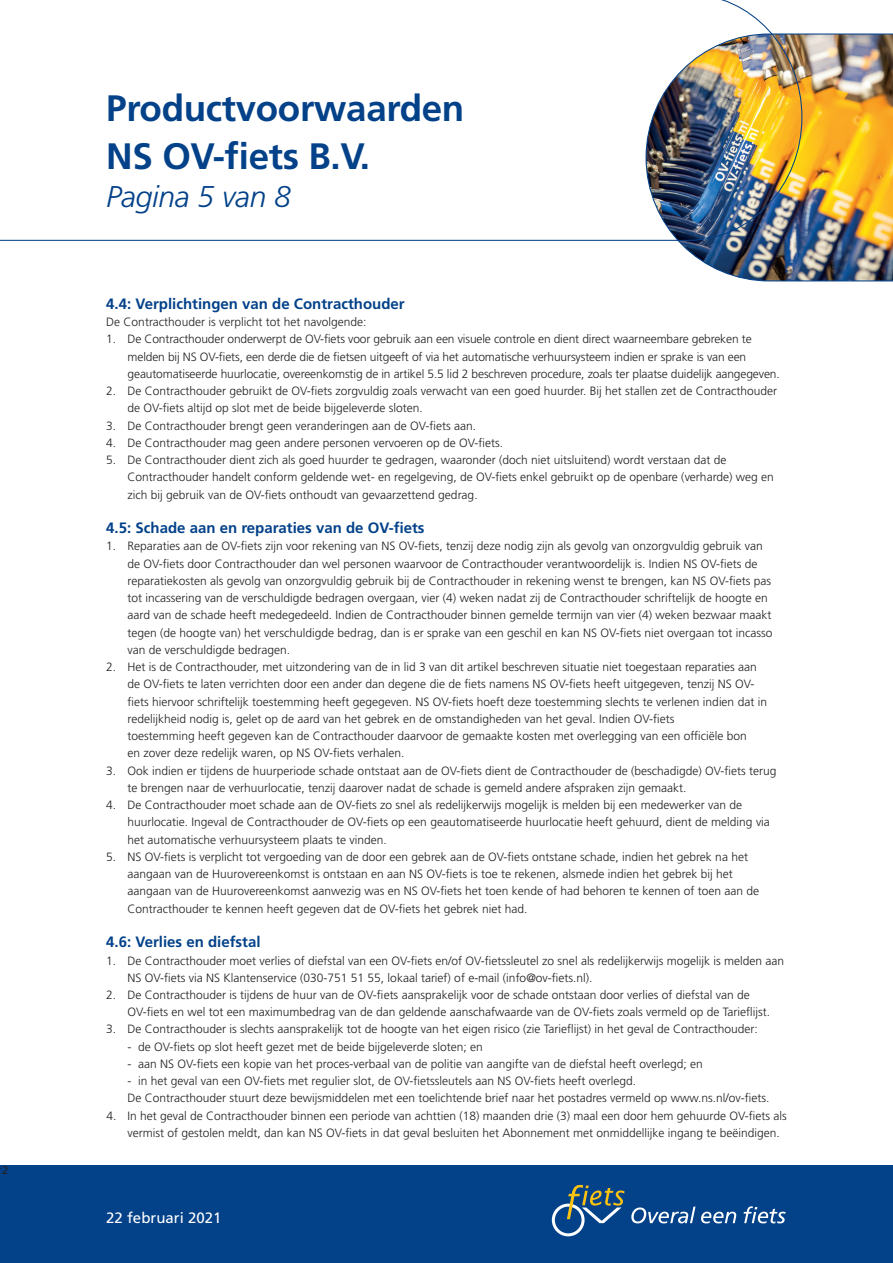
<style>
.page{position:relative;width:893px;height:1263px;background:#fff}
.page>*{position:absolute;margin:0;border:0;box-sizing:border-box;transform-origin:0 0}
.t1{font:700 36.75px/47.5px "Frutiger LT Std";letter-spacing:-.01em;color:#034189}
.t2{font:italic 300 30px "Frutiger LT Std";letter-spacing:-.01em;color:#034189}
.t3{font:700 15px "Frutiger LT Std";color:#034189}
.t4{font:15px "Frutiger LT Std";color:#fff}
.t5{font:300 12px/17.2px "Frutiger LT Std";color:#231f20}
.t6{font:11.25px "Frutiger LT Std";color:#231f20}
</style>
<div class="page">
<div style="left:0;top:1165px;width:893px;height:98px;background:#034189"></div>
<svg style="left:552px;top:1185px;width:72px;height:51px"></svg>
<svg style="left:631px;top:1206px;width:64px;height:17px"></svg>
<svg style="left:701px;top:1211px;width:35px;height:12px"></svg>
<svg style="left:744px;top:1206px;width:42px;height:17px"></svg>
<img style="left:678px;top:33px;width:215px;height:249px">
<svg style="left:0;top:0;width:803px;height:241px"></svg>
<p class="t6" style="left:2px;top:1163px;width:8px">2</p>
<h1 class="t1" style="left:106px;top:85px;width:359px">Productvoorwaarden<br>NS OV-fiets B.V.</h1>
<h2 class="t2" style="left:106px;top:180px;width:186px">Pagina 5 van 8</h2>
<p class="t3" style="left:106px;top:295px;width:300px">4.4: Verplichtingen van de Contracthouder</p>
<p class="t5" style="left:106px;top:314px;width:262px">De Contracthouder is verplicht tot het navolgende:</p>
<p class="t5" style="left:128px;top:331px;width:654px;text-indent:-21px">1. De Contracthouder onderwerpt de OV-fiets voor gebruik aan een visuele controle en dient direct waarneembare gebreken te melden bij NS OV-fiets, een derde die de fietsen uitgeeft of via het automatische verhuursysteem indien er sprake is van een geautomatiseerde huurlocatie, overeenkomstig de in artikel 5.5 lid 2 beschreven procedure, zoals ter plaatse duidelijk aangegeven.</p>
<p class="t5" style="left:128px;top:383px;width:651px;text-indent:-21px">2. De Contracthouder gebruikt de OV-fiets zorgvuldig zoals verwacht van een goed huurder. Bij het stallen zet de Contracthouder de OV-fiets altijd op slot met de beide bijgeleverde sloten.</p>
<p class="t5" style="left:106px;top:417px;width:371px">3. De Contracthouder brengt geen veranderingen aan de OV-fiets aan.</p>
<p class="t5" style="left:106px;top:434px;width:398px">4. De Contracthouder mag geen andere personen vervoeren op de OV-fiets.</p>
<p class="t5" style="left:128px;top:451px;width:648px;text-indent:-21px">5. De Contracthouder dient zich als goed huurder te gedragen, waaronder (doch niet uitsluitend) wordt verstaan dat de<br>Contracthouder handelt conform geldende wet- en regelgeving, de OV-fiets enkel gebruikt op de openbare (verharde) weg en zich bij gebruik van de OV-fiets onthoudt van gevaarzettend gedrag.</p>
<p class="t3" style="left:106px;top:519px;width:320px">4.5: Schade aan en reparaties van de OV-fiets</p>
<p class="t5" style="left:128px;top:538px;width:646px;text-indent:-21px">1. Reparaties aan de OV-fiets zijn voor rekening van NS OV-fiets, tenzij deze nodig zijn als gevolg van onzorgvuldig gebruik van de OV-fiets door Contracthouder dan wel personen waarvoor de Contracthouder verantwoordelijk is. Indien NS OV-fiets de reparatiekosten als gevolg van onzorgvuldig gebruik bij de Contracthouder in rekening wenst te brengen, kan NS OV-fiets pas tot incassering van de verschuldigde bedragen overgaan, vier (4) weken nadat zij de Contracthouder schriftelijk de hoogte en aard van de schade heeft medegedeeld. Indien de Contracthouder binnen gemelde termijn van vier (4) weken bezwaar maakt tegen (de hoogte van) het verschuldigde bedrag, dan is er sprake van een geschil en kan NS OV-fiets niet overgaan tot incasso van de verschuldigde bedragen.</p>
<p class="t5" style="left:128px;top:659px;width:641px;text-indent:-21px">2. Het is de Contracthouder, met uitzondering van de in lid 3 van dit artikel beschreven situatie niet toegestaan reparaties aan de OV-fiets te laten verrichten door een ander dan degene die de fiets namens NS OV-fiets heeft uitgegeven, tenzij NS OV&shy;fiets hiervoor schriftelijk toestemming heeft gegegeven. NS OV-fiets hoeft deze toestemming slechts te verlenen indien dat in redelijkheid nodig is, gelet op de aard van het gebrek en de omstandigheden van het geval. Indien OV-fiets<br>toestemming heeft gegeven kan de Contracthouder daarvoor de gemaakte kosten met overlegging van een officiële bon<br>en zover deze redelijk waren, op NS OV-fiets verhalen.</p>
<p class="t5" style="left:128px;top:762px;width:650px;text-indent:-21px">3. Ook indien er tijdens de huurperiode schade ontstaat aan de OV-fiets dient de Contracthouder de (beschadigde) OV-fiets terug te brengen naar de verhuurlocatie, tenzij daarover nadat de schade is gemeld andere afspraken zijn gemaakt.</p>
<p class="t5" style="left:128px;top:796px;width:644px;text-indent:-21px">4. De Contracthouder moet schade aan de OV-fiets zo snel als redelijkerwijs mogelijk is melden bij een medewerker van de huurlocatie. Ingeval de Contracthouder de OV-fiets op een geautomatiseerde huurlocatie heeft gehuurd, dient de melding via het automatische verhuursysteem plaats te vinden.</p>
<p class="t5" style="left:128px;top:848px;width:633px;text-indent:-21px">5. NS OV-fiets is verplicht tot vergoeding van de door een gebrek aan de OV-fiets ontstane schade, indien het gebrek na het aangaan van de Huurovereenkomst is ontstaan en aan NS OV-fiets is toe te rekenen, alsmede indien het gebrek bij het aangaan van de Huurovereenkomst aanwezig was en NS OV-fiets het toen kende of had behoren te kennen of toen aan de Contracthouder te kennen heeft gegeven dat de OV-fiets het gebrek niet had.</p>
<p class="t3" style="left:106px;top:933px;width:156px">4.6: Verlies en diefstal</p>
<p class="t5" style="left:128px;top:952px;width:658px;text-indent:-21px">1. De Contracthouder moet verlies of diefstal van een OV-fiets en/of OV-fietssleutel zo snel als redelijkerwijs mogelijk is melden aan<br>NS OV-fiets via NS Klantenservice (030-751 51 55, lokaal tarief) of e-mail (info@ov-fiets.nl).</p>
<p class="t5" style="left:128px;top:986px;width:644px;text-indent:-21px">2. De Contracthouder is tijdens de huur van de OV-fiets aansprakelijk voor de schade ontstaan door verlies of diefstal van de<br>OV-fiets en wel tot een maximumbedrag van de dan geldende aanschafwaarde van de OV-fiets zoals vermeld op de Tarieflijst.</p>
<p class="t5" style="left:106px;top:1021px;width:653px">3. De Contracthouder is slechts aansprakelijk tot de hoogte van het eigen risico (zie Tarieflijst) in het geval de Contracthouder:</p>
<p class="t5" style="left:128px;top:1038px;width:357px">- de OV-fiets op slot heeft gezet met de beide bijgeleverde sloten; en</p>
<p class="t5" style="left:128px;top:1055px;width:577px">- aan NS OV-fiets een kopie van het proces-verbaal van de politie van aangifte van de diefstal heeft overlegd; en</p>
<p class="t5" style="left:128px;top:1073px;width:643px">- in het geval van een OV-fiets met regulier slot, de OV-fietssleutels aan NS OV-fiets heeft overlegd.<br>De Contracthouder stuurt deze bewijsmiddelen met een toelichtende brief naar het postadres vermeld op www.ns.nl/ov-fiets.</p>
<p class="t5" style="left:128px;top:1107px;width:661px;text-indent:-21px">4. In het geval de Contracthouder binnen een periode van achttien (18) maanden drie (3) maal een door hem gehuurde OV-fiets als vermist of gestolen meldt, dan kan NS OV-fiets in dat geval besluiten het Abonnement met onmiddellijke ingang te beëindigen.</p>
<p class="t4" style="left:106px;top:1209px;width:117px">22 februari 2021</p>
</div>
